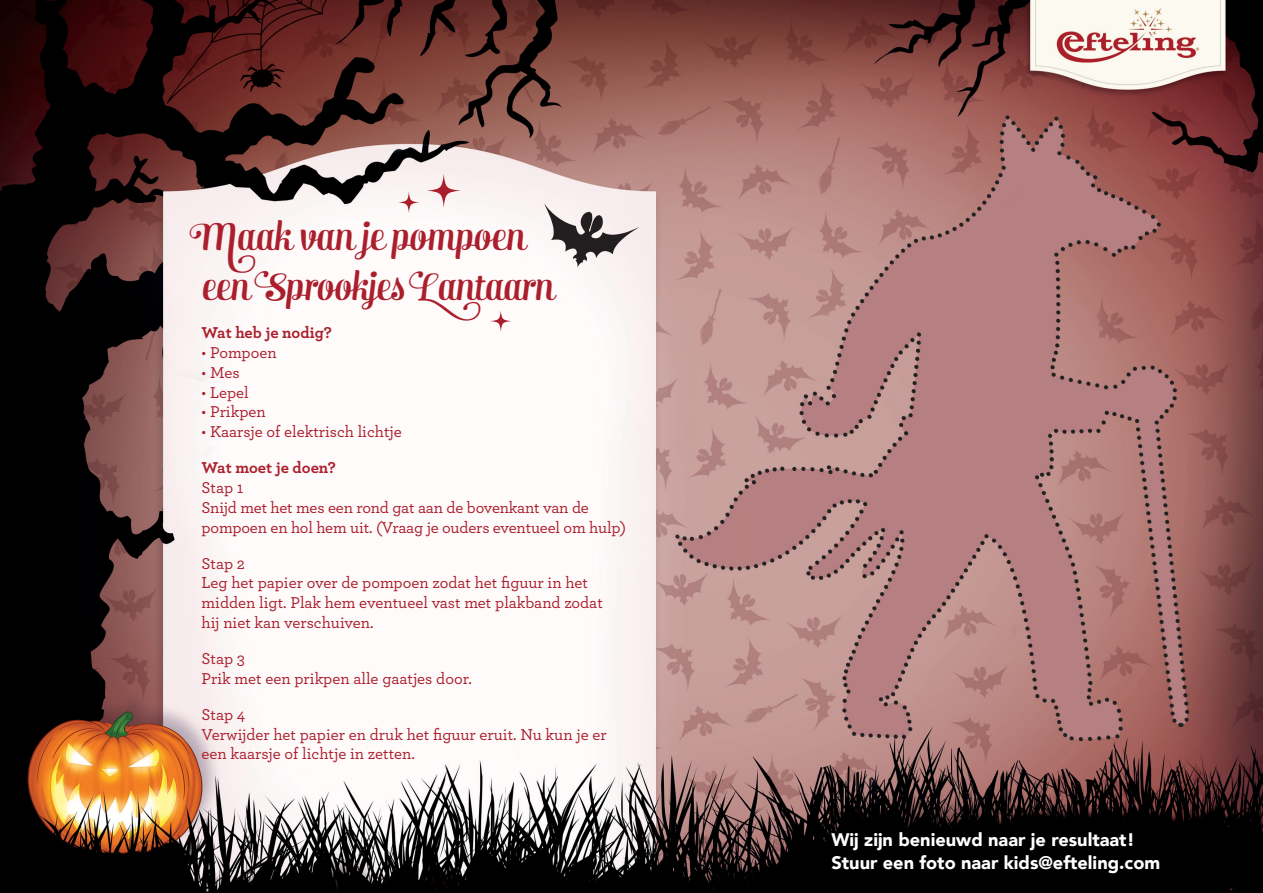
<style>
.page{position:relative;width:1263px;height:893px;background:#fff}
.page>*{position:absolute;margin:0;border:0;box-sizing:border-box;transform-origin:0 0}
.t1{font:42px "Verner";color:#ab1e2c}
.t2{font:900 18.15px "Avenir";color:#fff}
.t3{font:500 16.5px/19.8px "Archer";color:#ab1e2c}
.t4{font:700 16.5px "Archer";color:#ab1e2c}
</style>
<div class="page">
<img style="left:0;top:0;width:1263px;height:893px">
<svg style="left:544px;top:204px;width:95px;height:63px"></svg>
<svg style="left:398px;top:192px;width:22px;height:21px"></svg>
<svg style="left:490px;top:310px;width:21px;height:22px"></svg>
<svg style="left:427px;top:174px;width:34px;height:34px"></svg>
<p class="t1" style="left:202px;top:211px;width:325px">Maak van je pompoen</p>
<p class="t1" style="left:202px;top:261px;width:353px">een Sprookjes Lantaarn</p>
<p class="t4" style="left:202px;top:320px;width:132px">Wat heb je nodig?</p>
<p class="t3" style="left:202px;top:342px;width:77px">• Pompoen</p>
<p class="t3" style="left:202px;top:361px;width:39px">• Mes</p>
<p class="t3" style="left:202px;top:381px;width:49px">• Lepel</p>
<p class="t3" style="left:202px;top:401px;width:66px">• Prikpen</p>
<p class="t3" style="left:202px;top:421px;width:202px">• Kaarsje of elektrisch lichtje</p>
<p class="t4" style="left:202px;top:455px;width:136px">Wat moet je doen?</p>
<p class="t3" style="left:202px;top:477px;width:44px">Stap 1</p>
<p class="t3" style="left:202px;top:496px;width:426px">Snijd met het mes een rond gat aan de bovenkant van de pompoen en hol hem uit. (Vraag je ouders eventueel om hulp)</p>
<p class="t3" style="left:202px;top:552px;width:45px">Stap 2</p>
<p class="t3" style="left:202px;top:572px;width:403px">Leg het papier over de pompoen zodat het figuur in het midden ligt. Plak hem eventueel vast met plakband zodat</p>
<p class="t3" style="left:202px;top:612px;width:174px">hij niet kan verschuiven.</p>
<p class="t3" style="left:202px;top:648px;width:45px">Stap 3</p>
<p class="t3" style="left:202px;top:667px;width:272px">Prik met een prikpen alle gaatjes door.</p>
<p class="t3" style="left:202px;top:703px;width:45px">Stap 4</p>
<p class="t3" style="left:202px;top:723px;width:407px">Verwijder het papier en druk het figuur eruit. Nu kun je er een kaarsje of lichtje in zetten.</p>
<p class="t2" style="left:831px;top:824px;width:305px">Wij zijn benieuwd naar je resultaat!</p>
<p class="t2" style="left:831px;top:848px;width:330px">Stuur een foto naar kids@efteling.com</p>
</div>
